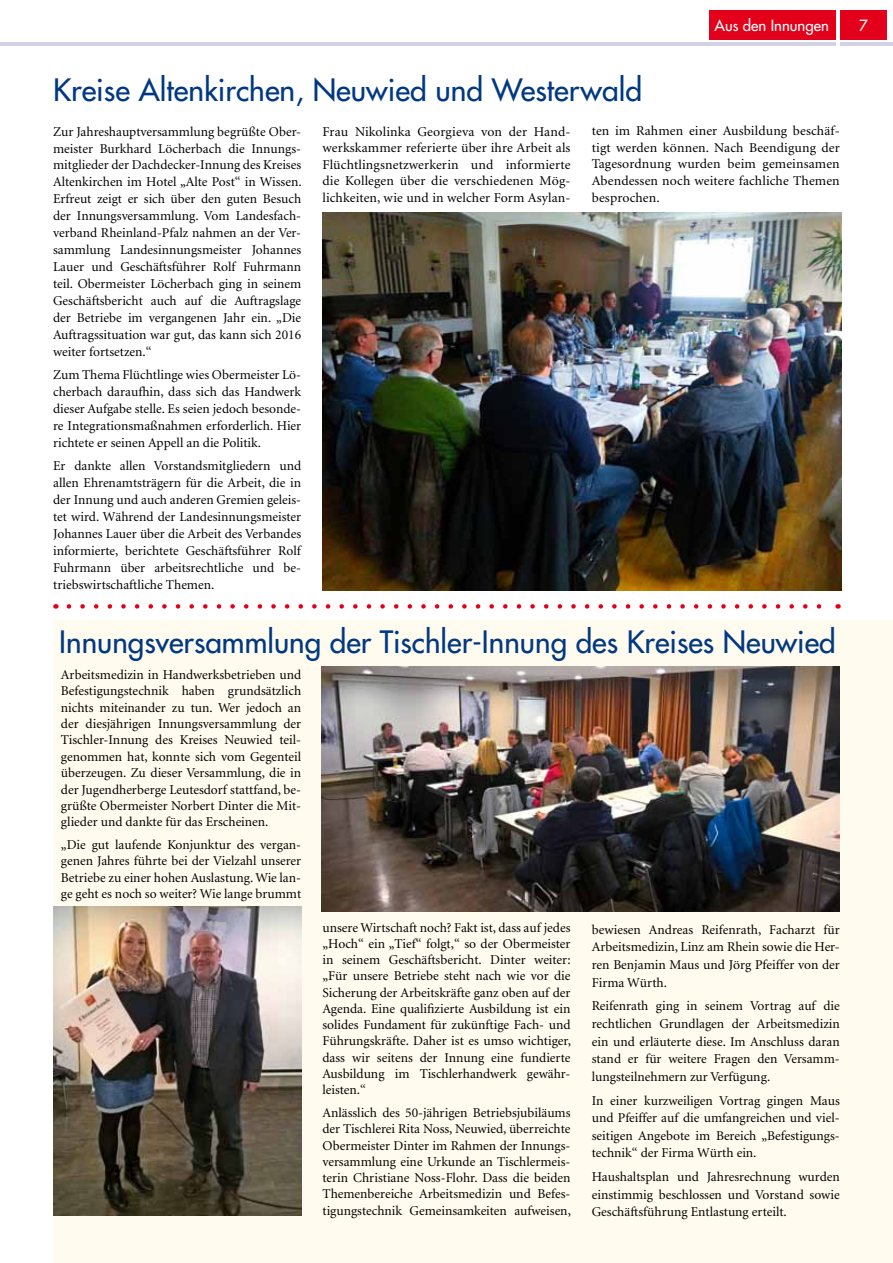
<style>
.page{position:relative;width:893px;height:1263px;background:#fff}
.page>*{position:absolute;margin:0;border:0;box-sizing:border-box;transform-origin:0 0}
.t1{font:30px "Futura LT";color:#003882}
.t2{font:15px "Futura LT";color:#fff}
.t3{font:13.5px/16.4px "Minion LT";color:#000;text-align:justify}
</style>
<div class="page">
<hr style="left:0;top:43px;width:893px;height:3px;background:#d3d1e4">
<div style="left:709px;top:10px;width:178px;height:30px;background:#e2001a"></div>
<hr style="left:837px;top:0;width:3px;height:46px;background:#fff">
<div style="left:53px;top:621px;width:840px;height:642px;background:#fffbef"></div>
<svg style="left:69px;top:604px;width:753px;height:5px"></svg>
<img style="left:322px;top:213px;width:519px;height:378px">
<img style="left:321px;top:666px;width:519px;height:245px">
<img style="left:53px;top:907px;width:248px;height:308px">
<p class="t2" style="left:715px;top:15px;width:116px">Aus den Innungen</p>
<p class="t2" style="left:859px;top:15px;width:10px">7</p>
<h1 class="t1" style="left:53px;top:71px;width:590px">Kreise Altenkirchen, Neuwied und Westerwald</h1>
<p class="t3" style="left:592px;top:123px;width:250px">ten im Rahmen einer Ausbildung beschäf&shy;tigt werden können. Nach Beendigung der Tagesordnung wurden beim gemeinsamen Abendessen noch weitere fachliche Themen besprochen.</p>
<p class="t3" style="left:322px;top:123px;width:250px">Frau Nikolinka Georgieva von der Hand&shy;werkskammer referierte über ihre Arbeit als Flüchtlingsnetzwerkerin und informierte die Kollegen über die verschiedenen Mög&shy;lichkeiten, wie und in welcher Form Asylan-</p>
<p class="t3" style="left:53px;top:123px;width:250px;line-height:17px">Zur Jahreshauptversammlung begrüßte Ober&shy;meister Burkhard Löcherbach die Innungs&shy;mitglieder der Dachdecker-Innung des Kreises Altenkirchen im Hotel „Alte Post“ in Wissen.<br>Erfreut zeigt er sich über den guten Besuch der Innungsversammlung. Vom Landesfach&shy;verband Rheinland-Pfalz nahmen an der Ver&shy;sammlung Landesinnungsmeister Johannes Lauer und Geschäftsführer Rolf Fuhrmann teil. Obermeister Löcherbach ging in seinem Geschäftsbericht auch auf die Auftragslage der Betriebe im vergangenen Jahr ein. „Die Auftragssituation war gut, das kann sich 2016 weiter fortsetzen.“</p>
<p class="t3" style="left:53px;top:367px;width:250px;line-height:17px">Zum Thema Flüchtlinge wies Obermeister Lö&shy;cherbach daraufhin, dass sich das Handwerk dieser Aufgabe stelle. Es seien jedoch besonde&shy;re Integrationsmaßnahmen erforderlich. Hier richtete er seinen Appell an die Politik.</p>
<p class="t3" style="left:53px;top:458px;width:250px;line-height:17px">Er dankte allen Vorstandsmitgliedern und allen Ehrenamtsträgern für die Arbeit, die in der Innung und auch anderen Gremien geleis&shy;tet wird. Während der Landesinnungsmeister Johannes Lauer über die Arbeit des Verbandes informierte, berichtete Geschäftsführer Rolf Fuhrmann über arbeitsrechtliche und be&shy;triebswirtschaftliche Themen.</p>
<h1 class="t1" style="left:59px;top:622px;width:778px">Innungsversammlung der Tischler-Innung des Kreises Neuwied</h1>
<p class="t3" style="left:61px;top:667px;width:242px">Arbeitsmedizin in Handwerksbetrieben und Befestigungstechnik haben grundsätzlich nichts miteinander zu tun. Wer jedoch an der diesjährigen Innungsversammlung der Tischler-Innung des Kreises Neuwied teil&shy;genommen hat, konnte sich vom Gegenteil überzeugen. Zu dieser Versammlung, die in der Jugendherberge Leutesdorf stattfand, be&shy;grüßte Obermeister Norbert Dinter die Mit&shy;glieder und dankte für das Erscheinen.</p>
<p class="t3" style="left:61px;top:837px;width:242px">„Die gut laufende Konjunktur des vergan&shy;genen Jahres führte bei der Vielzahl unserer Betriebe zu einer hohen Auslastung. Wie lan&shy;ge geht es noch so weiter? Wie lange brummt</p>
<p class="t3" style="left:322px;top:919px;width:250px">unsere Wirtschaft noch? Fakt ist, dass auf jedes „Hoch“ ein „Tief“ folgt,“ so der Obermeister in seinem Geschäftsbericht. Dinter weiter: „Für unsere Betriebe steht nach wie vor die Sicherung der Arbeitskräfte ganz oben auf der Agenda. Eine qualifizierte Ausbildung ist ein solides Fundament für zukünftige Fach- und Führungskräfte. Daher ist es umso wichtiger, dass wir seitens der Innung eine fundierte Ausbildung im Tischlerhandwerk gewähr&shy;leisten.“</p>
<p class="t3" style="left:322px;top:1105px;width:250px">Anlässlich des 50-jährigen Betriebsjubiläums der Tischlerei Rita Noss, Neuwied, überreichte Obermeister Dinter im Rahmen der Innungs&shy;versammlung eine Urkunde an Tischlermeis&shy;terin Christiane Noss-Flohr. Dass die beiden Themenbereiche Arbeitsmedizin und Befes&shy;tigungstechnik Gemeinsamkeiten aufweisen,</p>
<p class="t3" style="left:592px;top:921px;width:250px;line-height:17.5px">bewiesen Andreas Reifenrath, Facharzt für Arbeitsmedizin, Linz am Rhein sowie die Her&shy;ren Benjamin Maus und Jörg Pfeiffer von der Firma Würth.</p>
<p class="t3" style="left:592px;top:998px;width:250px;line-height:17.5px">Reifenrath ging in seinem Vortrag auf die rechtlichen Grundlagen der Arbeitsmedizin ein und erläuterte diese. Im Anschluss daran stand er für weitere Fragen den Versamm&shy;lungsteilnehmern zur Verfügung.</p>
<p class="t3" style="left:592px;top:1092px;width:250px;line-height:17.5px">In einer kurzweiligen Vortrag gingen Maus und Pfeiffer auf die umfangreichen und viel&shy;seitigen Angebote im Bereich „Befestigungs&shy;technik“ der Firma Würth ein.</p>
<p class="t3" style="left:592px;top:1168px;width:250px;line-height:17.5px">Haushaltsplan und Jahresrechnung wurden einstimmig beschlossen und Vorstand sowie Geschäftsführung Entlastung erteilt.</p>
</div>
